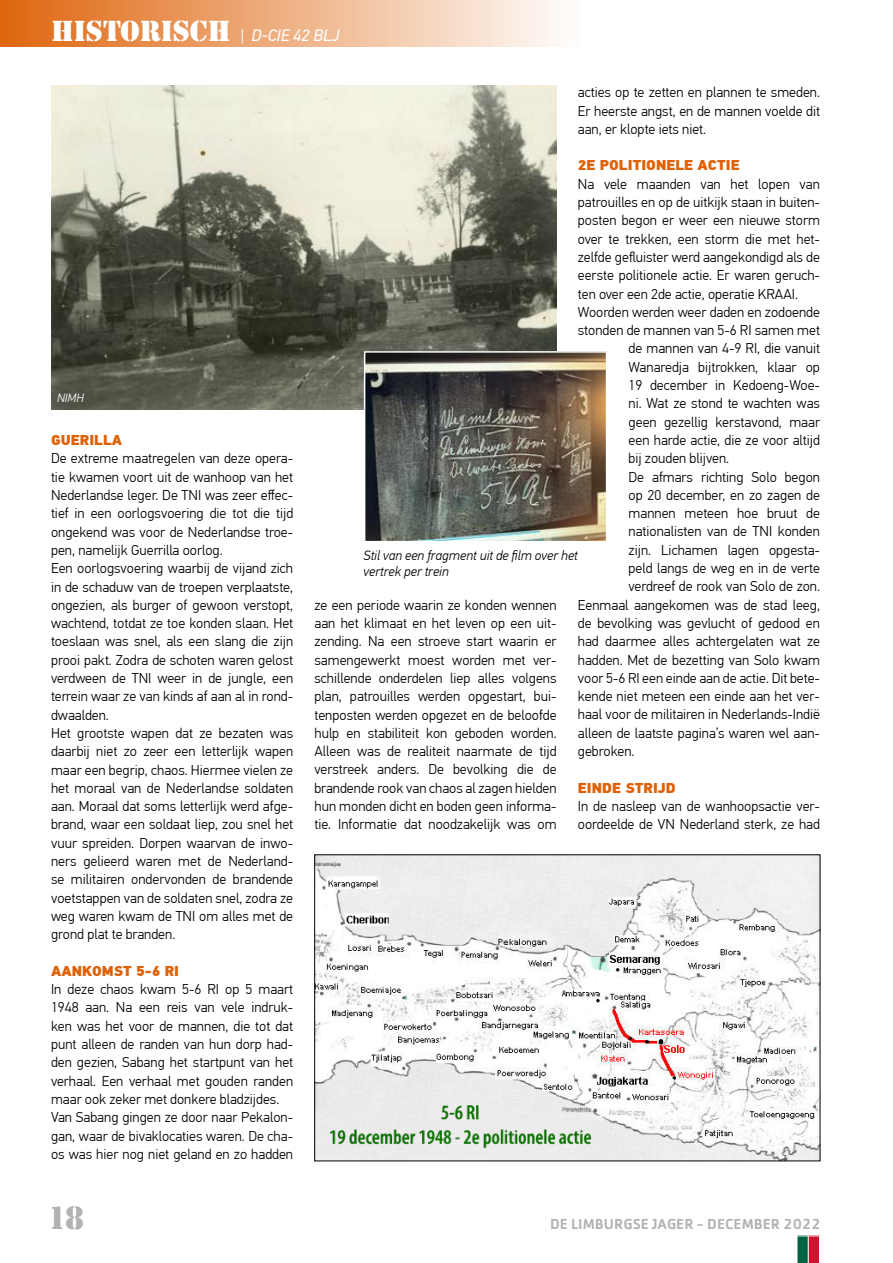
<style>
.page{position:relative;width:893px;height:1263px;background:#fff}
.page>*{position:absolute;margin:0;border:0;box-sizing:border-box;transform-origin:0 0}
.t1{font:30px "Stencil LT";color:#b3b2b2}
.t2{font:italic 16.5px "PF Din Text Pro";color:#fff}
.t3{font:500 15px "Cachet Std";color:#b3b2b2}
.t4{font:300 14.25px/18.3px "PF Din Text Pro";color:#000}
.t5{font:900 14.25px "PF Din Text Pro";color:#de6106}
.t6{font:italic 300 13.5px/16.2px "PF Din Text Pro";color:#000}
.t7{font:italic 300 12px "PF Din Text Pro";color:#fff}
.s1{font-family:"Stencil LT";font-style:normal;font-size:27px}
</style>
<div class="page">
<div style="left:0;top:0;width:578px;height:47px;background:linear-gradient(to right,#df660e,#fefdfc)"></div>
<img style="left:316px;top:857px;width:502px;height:302px">
<img style="left:51px;top:85px;width:506px;height:324px">
<img style="left:367px;top:354px;width:237px;height:185px">
<div style="left:364px;top:351px;width:243px;height:191px;border:2px solid #fff"></div>
<svg style="left:797px;top:1235px;width:23px;height:28px"></svg>
<p class="t2" style="left:51px;top:26px;width:290px"><span class="s1">HISTORISCH</span> | D-CIE 42 BLJ</p>
<p class="t7" style="left:57px;top:391px;width:28px">NIMH</p>
<p class="t5" style="left:51px;top:431px;width:73px">GUERILLA</p>
<p class="t4" style="left:51px;top:450px;width:244px">De extreme maatregelen van deze opera&shy;tie kwamen voort uit de wanhoop van het Nederlandse leger. De TNI was zeer effec&shy;tief in een oorlogsvoering die tot die tijd ongekend was voor de Nederlandse troe&shy;pen, namelijk Guerrilla oorlog.<br>Een oorlogsvoering waarbij de vijand zich in de schaduw van de troepen verplaatste, ongezien, als burger of gewoon verstopt, wachtend, totdat ze toe konden slaan. Het toeslaan was snel, als een slang die zijn prooi pakt. Zodra de schoten waren gelost verdween de TNI weer in de jungle, een terrein waar ze van kinds af aan al in rond&shy;dwaalden.<br>Het grootste wapen dat ze bezaten was daarbij niet zo zeer een letterlijk wapen maar een begrip, chaos. Hiermee vielen ze het moraal van de Nederlandse soldaten aan. Moraal dat soms letterlijk werd afge&shy;brand, waar een soldaat liep, zou snel het vuur spreiden. Dorpen waarvan de inwo&shy;ners gelieerd waren met de Nederland&shy;se militairen ondervonden de brandende voetstappen van de soldaten snel, zodra ze weg waren kwam de TNI om alles met de grond plat te branden.</p>
<p class="t5" style="left:51px;top:962px;width:130px">AANKOMST 5-6 RI</p>
<p class="t4" style="left:51px;top:980px;width:244px">In deze chaos kwam 5-6 RI op 5 maart 1948 aan. Na een reis van vele indruk&shy;ken was het voor de mannen, die tot dat punt alleen de randen van hun dorp had&shy;den gezien, Sabang het startpunt van het verhaal. Een verhaal met gouden randen maar ook zeker met donkere bladzijdes.<br>Van Sabang gingen ze door naar Pekalon&shy;gan, waar de bivaklocaties waren. De cha&shy;os was hier nog niet geland en zo hadden</p>
<h1 class="t1" style="left:48px;top:1198px;width:38px">18</h1>
<p class="t4" style="left:578px;top:83px;width:244px;text-align:justify">acties op te zetten en plannen te smeden.<br>Er heerste angst, en de mannen voelde dit aan, er klopte iets niet.</p>
<p class="t5" style="left:578px;top:156px;width:163px">2E POLITIONELE ACTIE</p>
<p class="t4" style="left:578px;top:175px;width:244px">Na vele maanden van het lopen van</p>
<p class="t4" style="left:578px;top:193px;width:244px">patrouilles en op de uitkijk staan in buiten-</p>
<p class="t4" style="left:578px;top:212px;width:244px">posten begon er weer een nieuwe storm</p>
<p class="t4" style="left:578px;top:230px;width:244px">over te trekken, een storm die met het-</p>
<p class="t4" style="left:578px;top:248px;width:244px">zelfde gefluister werd aangekondigd als de</p>
<p class="t4" style="left:578px;top:266px;width:244px">eerste politionele actie. Er waren geruch-</p>
<p class="t4" style="left:578px;top:285px;width:222px">ten over een 2de actie, operatie KRAAI.</p>
<p class="t4" style="left:578px;top:303px;width:244px">Woorden werden weer daden en zodoende</p>
<p class="t4" style="left:578px;top:321px;width:244px">stonden de mannen van 5-6 RI samen met</p>
<p class="t4" style="left:629px;top:340px;width:193px">de mannen van 4-9 RI, die vanuit</p>
<p class="t4" style="left:629px;top:358px;width:193px">Wanaredja bijtrokken, klaar op</p>
<p class="t4" style="left:629px;top:376px;width:193px">19 december in Kedoeng-Woe-</p>
<p class="t4" style="left:629px;top:395px;width:193px">ni. Wat ze stond te wachten was</p>
<p class="t4" style="left:629px;top:413px;width:193px">geen gezellig kerstavond, maar</p>
<p class="t4" style="left:629px;top:431px;width:193px">een harde actie, die ze voor altijd</p>
<p class="t4" style="left:629px;top:449px;width:102px">bij zouden blijven.</p>
<p class="t4" style="left:629px;top:468px;width:193px">De afmars richting Solo begon</p>
<p class="t4" style="left:629px;top:486px;width:193px">op 20 december, en zo zagen de</p>
<p class="t4" style="left:629px;top:504px;width:193px">mannen meteen hoe bruut de</p>
<p class="t4" style="left:629px;top:523px;width:193px">nationalisten van de TNI konden</p>
<p class="t4" style="left:629px;top:541px;width:193px">zijn. Lichamen lagen opgesta-</p>
<p class="t4" style="left:629px;top:559px;width:193px">peld langs de weg en in de verte</p>
<p class="t4" style="left:629px;top:577px;width:193px">verdreef de rook van Solo de zon.</p>
<p class="t4" style="left:578px;top:596px;width:244px">Eenmaal aangekomen was de stad leeg,</p>
<p class="t4" style="left:578px;top:614px;width:244px">de bevolking was gevlucht of gedood en</p>
<p class="t4" style="left:578px;top:632px;width:244px">had daarmee alles achtergelaten wat ze</p>
<p class="t4" style="left:578px;top:651px;width:244px">hadden. Met de bezetting van Solo kwam</p>
<p class="t4" style="left:578px;top:669px;width:244px">voor 5-6 RI een einde aan de actie. Dit bete-</p>
<p class="t4" style="left:578px;top:687px;width:244px">kende niet meteen een einde aan het ver-</p>
<p class="t4" style="left:578px;top:706px;width:244px">haal voor de militairen in Nederlands-Indië</p>
<p class="t4" style="left:578px;top:724px;width:244px">alleen de laatste pagina’s waren wel aan-</p>
<p class="t4" style="left:578px;top:742px;width:58px">gebroken.</p>
<p class="t5" style="left:578px;top:779px;width:99px">EINDE STRIJD</p>
<p class="t4" style="left:578px;top:797px;width:244px">In de nasleep van de wanhoopsactie ver&shy;oordeelde de VN Nederland sterk, ze had</p>
<p class="t6" style="left:364px;top:547px;width:216px">Stil van een fragment uit de film over het vertrek per trein</p>
<p class="t4" style="left:314px;top:596px;width:244px;text-align:justify">ze een periode waarin ze konden wennen aan het klimaat en het leven op een uit&shy;zending. Na een stroeve start waarin er samengewerkt moest worden met ver&shy;schillende onderdelen liep alles volgens plan, patrouilles werden opgestart, bui&shy;tenposten werden opgezet en de beloofde hulp en stabiliteit kon geboden worden.<br>Alleen was de realiteit naarmate de tijd verstreek anders. De bevolking die de brandende rook van chaos al zagen hielden hun monden dicht en boden geen informa&shy;tie. Informatie dat noodzakelijk was om</p>
<p class="t3" style="left:550px;top:1215px;width:272px">DE LIMBURGSE JAGER - DECEMBER 2022</p>
</div>
